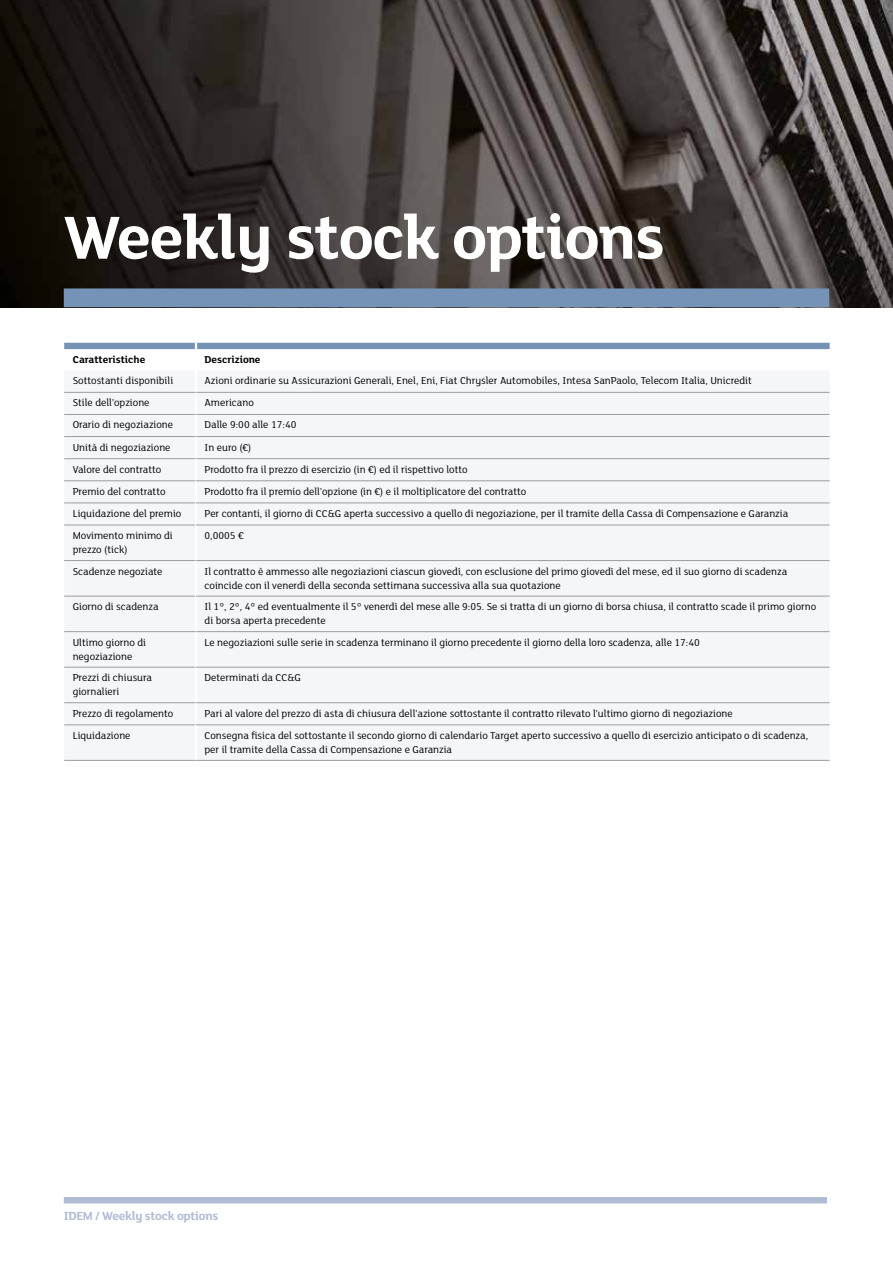
<style>
.page{position:relative;width:893px;height:1263px;background:#fff}
.page>*{position:absolute;margin:0;border:0;box-sizing:border-box;transform-origin:0 0}
.t1{font:700 66px "FS Lola";letter-spacing:-.02em;color:#fff}
.t2{font:700 12.75px "FS Lola";letter-spacing:-.02em;color:#afbcd4}
.t3{font:10.8px/14.2px "FS Lola";color:#000}
.t4{font:700 10.8px "FS Lola";color:#000}
</style>
<div class="page">
<img style="left:0;top:0;width:893px;height:307px">
<div style="left:64px;top:288px;width:765px;height:19px;background:#7592b7"></div>
<div style="left:64px;top:1197px;width:763px;height:6px;background:#afbcd4"></div>
<div style="left:64px;top:391px;width:766px;height:369px;background:#f5f6fa"></div>
<div style="left:64px;top:343px;width:766px;height:6px;background:#7592b7"></div>
<hr style="left:64px;top:392px;width:132px;height:1px;background:#9d9d9c">
<hr style="left:64px;top:414px;width:132px;height:1px;background:#9d9d9c">
<hr style="left:64px;top:436px;width:132px;height:1px;background:#9d9d9c">
<hr style="left:64px;top:458px;width:132px;height:1px;background:#9d9d9c">
<hr style="left:64px;top:480px;width:132px;height:1px;background:#9d9d9c">
<hr style="left:64px;top:503px;width:132px;height:1px;background:#9d9d9c">
<hr style="left:64px;top:525px;width:132px;height:1px;background:#9d9d9c">
<hr style="left:64px;top:560px;width:132px;height:1px;background:#9d9d9c">
<hr style="left:64px;top:596px;width:132px;height:1px;background:#9d9d9c">
<hr style="left:64px;top:631px;width:132px;height:1px;background:#9d9d9c">
<hr style="left:64px;top:667px;width:132px;height:1px;background:#9d9d9c">
<hr style="left:64px;top:702px;width:132px;height:1px;background:#9d9d9c">
<hr style="left:64px;top:724px;width:132px;height:1px;background:#9d9d9c">
<hr style="left:64px;top:760px;width:132px;height:1px;background:#9d9d9c">
<hr style="left:195px;top:370px;width:2px;height:22px;background:#fff">
<hr style="left:195px;top:392px;width:2px;height:22px;background:#fff">
<hr style="left:195px;top:415px;width:2px;height:21px;background:#fff">
<hr style="left:195px;top:437px;width:2px;height:21px;background:#fff">
<hr style="left:195px;top:459px;width:2px;height:22px;background:#fff">
<hr style="left:195px;top:481px;width:2px;height:22px;background:#fff">
<hr style="left:195px;top:503px;width:2px;height:22px;background:#fff">
<hr style="left:195px;top:525px;width:2px;height:35px;background:#fff">
<hr style="left:195px;top:561px;width:2px;height:35px;background:#fff">
<hr style="left:195px;top:596px;width:2px;height:35px;background:#fff">
<hr style="left:195px;top:632px;width:2px;height:35px;background:#fff">
<hr style="left:195px;top:667px;width:2px;height:35px;background:#fff">
<hr style="left:195px;top:703px;width:2px;height:22px;background:#fff">
<hr style="left:195px;top:725px;width:2px;height:35px;background:#fff">
<hr style="left:196px;top:392px;width:634px;height:1px;background:#9d9d9c">
<hr style="left:196px;top:414px;width:634px;height:1px;background:#9d9d9c">
<hr style="left:196px;top:436px;width:634px;height:1px;background:#9d9d9c">
<hr style="left:196px;top:458px;width:634px;height:1px;background:#9d9d9c">
<hr style="left:196px;top:480px;width:634px;height:1px;background:#9d9d9c">
<hr style="left:196px;top:503px;width:634px;height:1px;background:#9d9d9c">
<hr style="left:196px;top:525px;width:634px;height:1px;background:#9d9d9c">
<hr style="left:196px;top:560px;width:634px;height:1px;background:#9d9d9c">
<hr style="left:196px;top:596px;width:634px;height:1px;background:#9d9d9c">
<hr style="left:196px;top:631px;width:634px;height:1px;background:#9d9d9c">
<hr style="left:196px;top:667px;width:634px;height:1px;background:#9d9d9c">
<hr style="left:196px;top:702px;width:634px;height:1px;background:#9d9d9c">
<hr style="left:196px;top:724px;width:634px;height:1px;background:#9d9d9c">
<hr style="left:196px;top:760px;width:634px;height:1px;background:#9d9d9c">
<h1 class="t1" style="left:64px;top:192px;width:602px">Weekly stock options</h1>
<p class="t4" style="left:73px;top:352px;width:74px">Caratteristiche</p>
<p class="t4" style="left:205px;top:352px;width:58px">Descrizione</p>
<p class="t3" style="left:73px;top:373px;width:102px">Sottostanti disponibili</p>
<p class="t3" style="left:205px;top:373px;width:549px">Azioni ordinarie su Assicurazioni Generali, Enel, Eni, Fiat Chrysler Automobiles, Intesa SanPaolo, Telecom Italia, Unicredit</p>
<p class="t3" style="left:73px;top:395px;width:78px">Stile dell'opzione</p>
<p class="t3" style="left:205px;top:395px;width:51px">Americano</p>
<p class="t3" style="left:73px;top:417px;width:102px">Orario di negoziazione</p>
<p class="t3" style="left:205px;top:417px;width:93px">Dalle 9:00 alle 17:40</p>
<p class="t3" style="left:73px;top:439px;width:99px">Unità di negoziazione</p>
<p class="t3" style="left:205px;top:439px;width:48px">In euro (€)</p>
<p class="t3" style="left:73px;top:462px;width:90px">Valore del contratto</p>
<p class="t3" style="left:205px;top:462px;width:265px">Prodotto fra il prezzo di esercizio (in €) ed il rispettivo lotto</p>
<p class="t3" style="left:73px;top:484px;width:94px">Premio del contratto</p>
<p class="t3" style="left:205px;top:484px;width:323px">Prodotto fra il premio dell'opzione (in €) e il moltiplicatore del contratto</p>
<p class="t3" style="left:73px;top:506px;width:110px">Liquidazione del premio</p>
<p class="t3" style="left:205px;top:506px;width:585px">Per contanti, il giorno di CC&amp;G aperta successivo a quello di negoziazione, per il tramite della Cassa di Compensazione e Garanzia</p>
<p class="t3" style="left:73px;top:528px;width:102px">Movimento minimo di prezzo (tick)</p>
<p class="t3" style="left:205px;top:528px;width:41px">0,0005 €</p>
<p class="t3" style="left:73px;top:563px;width:91px">Scadenze negoziate</p>
<p class="t3" style="left:205px;top:563px;width:584px">Il contratto è ammesso alle negoziazioni ciascun giovedì, con esclusione del primo giovedì del mese, ed il suo giorno di scadenza coincide con il venerdì della seconda settimana successiva alla sua quotazione</p>
<p class="t3" style="left:73px;top:599px;width:87px">Giorno di scadenza</p>
<p class="t3" style="left:205px;top:599px;width:613px">Il 1°, 2°, 4° ed eventualmente il 5° venerdì del mese alle 9:05. Se si tratta di un giorno di borsa chiusa, il contratto scade il primo giorno di borsa aperta precedente</p>
<p class="t3" style="left:73px;top:634px;width:75px">Ultimo giorno di negoziazione</p>
<p class="t3" style="left:205px;top:634px;width:497px">Le negoziazioni sulle serie in scadenza terminano il giorno precedente il giorno della loro scadenza, alle 17:40</p>
<p class="t3" style="left:73px;top:670px;width:81px">Prezzi di chiusura giornalieri</p>
<p class="t3" style="left:205px;top:670px;width:98px">Determinati da CC&amp;G</p>
<p class="t3" style="left:73px;top:706px;width:102px">Prezzo di regolamento</p>
<p class="t3" style="left:205px;top:706px;width:530px">Pari al valore del prezzo di asta di chiusura dell'azione sottostante il contratto rilevato l'ultimo giorno di negoziazione</p>
<p class="t3" style="left:73px;top:728px;width:59px">Liquidazione</p>
<p class="t3" style="left:205px;top:728px;width:605px">Consegna fisica del sottostante il secondo giorno di calendario Target aperto successivo a quello di esercizio anticipato o di scadenza, per il tramite della Cassa di Compensazione e Garanzia</p>
<p class="t2" style="left:64px;top:1207px;width:156px">IDEM / Weekly stock options</p>
</div>
